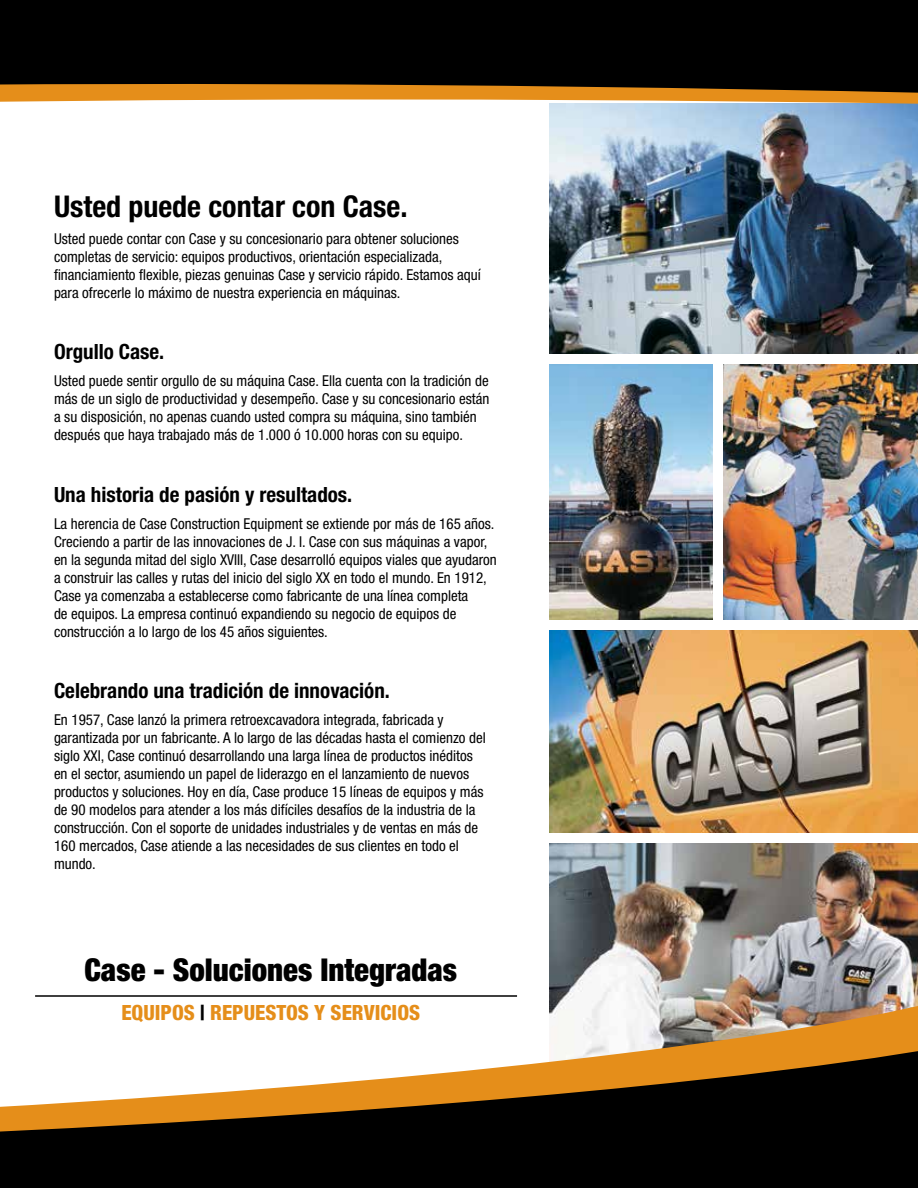
<style>
.page{position:relative;width:918px;height:1188px;background:#fff}
.page>*{position:absolute;margin:0;border:0;box-sizing:border-box;transform-origin:0 0}
.t1{font:900 condensed 31.5px "Helvetica Neue LT Std";color:#000}
.t2{font:700 condensed 30px "Helvetica Neue LT Std";color:#000}
.t3{font:700 condensed 21px "Helvetica Neue LT Std";color:#000}
.t4{font:800 condensed 21px "Helvetica Neue LT Std";color:#e58e1a}
.t5{font:condensed 15px/18px "Helvetica Neue LT Std";color:#000}
.s1{color:#000}
</style>
<div class="page">
<img style="left:549px;top:234px;width:369px;height:120px">
<img style="left:549px;top:631px;width:369px;height:202px">
<img style="left:549px;top:365px;width:164px;height:255px">
<img style="left:723px;top:365px;width:195px;height:254px">
<img style="left:549px;top:844px;width:369px;height:159px">
<img style="left:549px;top:189px;width:369px;height:45px">
<svg style="left:0;top:0;width:918px;height:189px"></svg>
<img style="left:549px;top:1003px;width:369px;height:46px">
<svg style="left:0;top:1049px;width:918px;height:139px;fill:#000"></svg>
<hr style="left:35px;top:995px;width:482px;height:2px;background:#000">
<h2 class="t2" style="left:54px;top:188px;width:355px">Usted puede contar con Case.</h2>
<p class="t5" style="left:54px;top:230px;width:428px">Usted puede contar con Case y su concesionario para obtener soluciones completas de servicio: equipos productivos, orientación especializada, financiamiento flexible, piezas genuinas Case y servicio rápido. Estamos aquí para ofrecerle lo máximo de nuestra experiencia en máquinas.</p>
<h3 class="t3" style="left:54px;top:339px;width:112px">Orgullo Case.</h3>
<p class="t5" style="left:54px;top:372px;width:437px">Usted puede sentir orgullo de su máquina Case. Ella cuenta con la tradición de más de un siglo de productividad y desempeño. Case y su concesionario están a su disposición, no apenas cuando usted compra su máquina, sino también después que haya trabajado más de 1.000 ó 10.000 horas con su equipo.</p>
<h3 class="t3" style="left:54px;top:481px;width:300px">Una historia de pasión y resultados.</h3>
<p class="t5" style="left:54px;top:514px;width:444px">La herencia de Case Construction Equipment se extiende por más de 165 años.<br>Creciendo a partir de las innovaciones de J. I. Case con sus máquinas a vapor, en la segunda mitad del siglo XVIII, Case desarrolló equipos viales que ayudaron a construir las calles y rutas del inicio del siglo XX en todo el mundo. En 1912, Case ya comenzaba a establecerse como fabricante de una línea completa<br>de equipos. La empresa continuó expandiendo su negocio de equipos de construcción a lo largo de los 45 años siguientes.</p>
<h3 class="t3" style="left:54px;top:678px;width:337px">Celebrando una tradición de innovación.</h3>
<p class="t5" style="left:54px;top:710px;width:433px">En 1957, Case lanzó la primera retroexcavadora integrada, fabricada y garantizada por un fabricante. A lo largo de las décadas hasta el comienzo del siglo XXI, Case continuó desarrollando una larga línea de productos inéditos en el sector, asumiendo un papel de liderazgo en el lanzamiento de nuevos productos y soluciones. Hoy en día, Case produce 15 líneas de equipos y más de 90 modelos para atender a los más difíciles desafíos de la industria de la construcción. Con el soporte de unidades industriales y de ventas en más de 160 mercados, Case atiende a las necesidades de sus clientes en todo el mundo.</p>
<h1 class="t1" style="left:84px;top:950px;width:374px">Case - Soluciones Integradas</h1>
<h3 class="t4" style="left:121px;top:1000px;width:300px">EQUIPOS <span class="s1">|</span> REPUESTOS Y SERVICIOS</h3>
</div>
